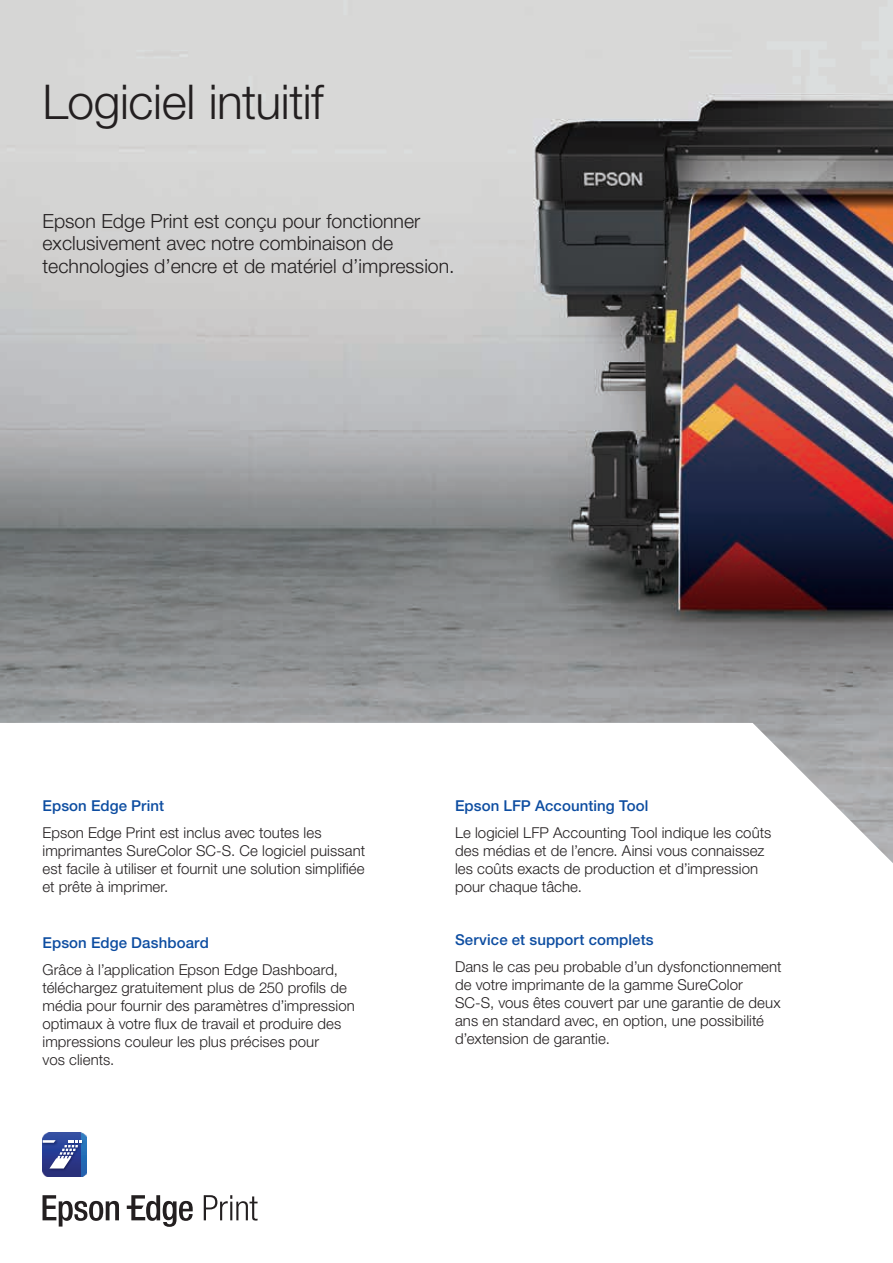
<style>
.page{position:relative;width:893px;height:1263px;background:#fff}
.page>*{position:absolute;margin:0;border:0;box-sizing:border-box;transform-origin:0 0}
.t1{font:300 48px "Helvetica Neue LT Pro";letter-spacing:-.01em;color:#231f20}
.t2{font:300 19.5px/22.5px "Helvetica Neue LT Pro";color:#231f20}
.t3{font:300 15px/18px "Helvetica Neue LT Pro";letter-spacing:.005em;color:#231f20}
.t4{font:500 15px "Helvetica Neue LT Pro";letter-spacing:.005em;color:#0d4da1}
</style>
<div class="page">
<img style="left:0;top:0;width:893px;height:723px">
<svg style="left:42px;top:723px;width:851px;height:504px"></svg>
<svg style="left:127px;top:1195px;width:66px;height:32px"></svg>
<svg style="left:43px;top:1195px;width:76px;height:31px"></svg>
<svg style="left:204px;top:1195px;width:54px;height:25px"></svg>
<img style="left:43px;top:1132px;width:39px;height:44px">
<img style="left:82px;top:1132px;width:5px;height:44px">
<img style="left:48px;top:1138px;width:37px;height:34px">
<img style="left:43px;top:1138px;width:16px;height:2px">
<svg style="left:43px;top:1140px;width:38px;height:28px"></svg>
<h1 class="t1" style="left:43px;top:73px;width:283px">Logiciel intuitif</h1>
<h2 class="t2" style="left:43px;top:209px;width:414px">Epson Edge Print est conçu pour fonctionner exclusivement avec notre combinaison de technologies d’encre et de matériel d’impression.</h2>
<p class="t4" style="left:43px;top:797px;width:123px">Epson Edge Print</p>
<p class="t3" style="left:43px;top:823px;width:324px">Epson Edge Print est inclus avec toutes les imprimantes SureColor SC-S. Ce logiciel puissant est facile à utiliser et fournit une solution simplifiée et prête à imprimer.</p>
<p class="t4" style="left:43px;top:934px;width:168px">Epson Edge Dashboard</p>
<p class="t3" style="left:43px;top:960px;width:314px">Grâce à l’application Epson Edge Dashboard, téléchargez gratuitement plus de 250 profils de média pour fournir des paramètres d’impression optimaux à votre flux de travail et produire des impressions couleur les plus précises pour<br>vos clients.</p>
<p class="t4" style="left:455px;top:797px;width:195px">Epson LFP Accounting Tool</p>
<p class="t3" style="left:455px;top:823px;width:318px">Le logiciel LFP Accounting Tool indique les coûts des médias et de l’encre. Ainsi vous connaissez les coûts exacts de production et d’impression pour chaque tâche.</p>
<p class="t4" style="left:455px;top:931px;width:200px">Service et support complets</p>
<p class="t3" style="left:455px;top:957px;width:328px">Dans le cas peu probable d’un dysfonctionnement de votre imprimante de la gamme SureColor SC-S, vous êtes couvert par une garantie de deux ans en standard avec, en option, une possibilité d’extension de garantie.</p>
</div>
